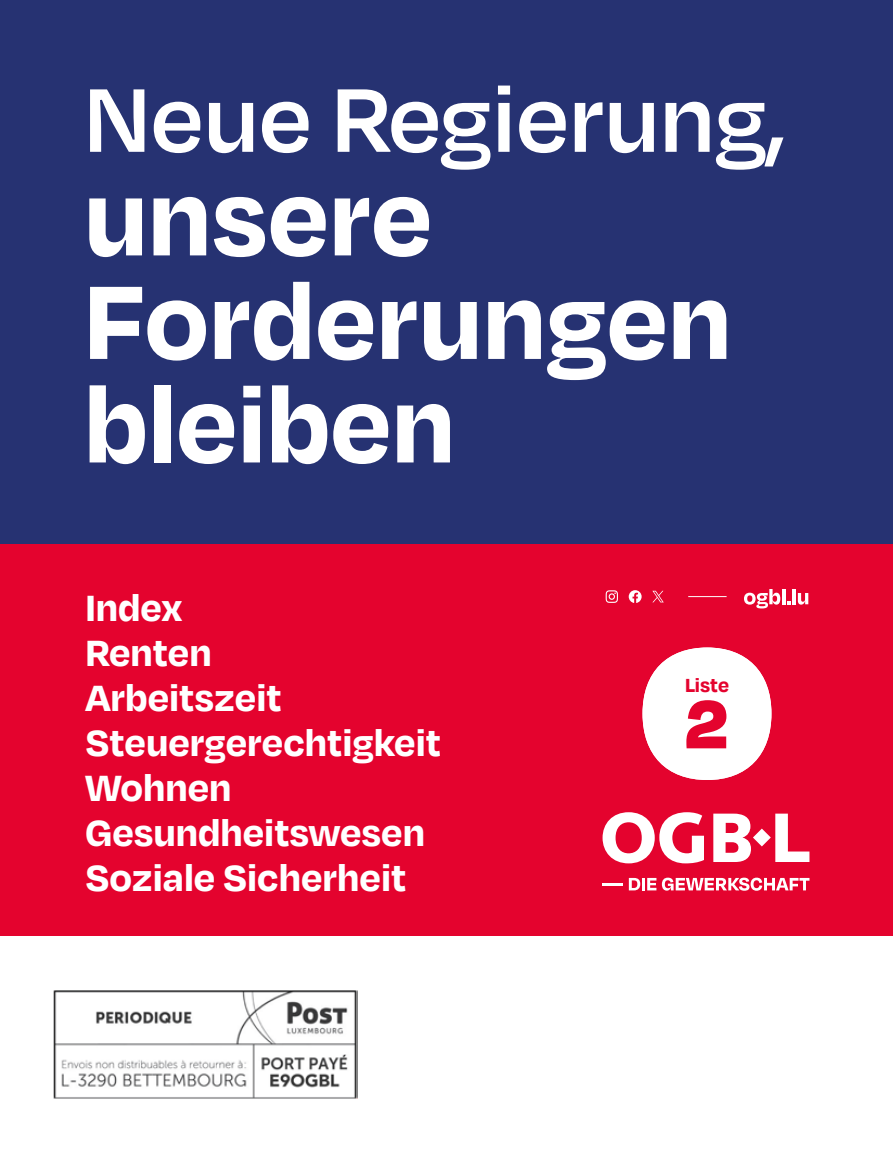
<style>
.page{position:relative;width:893px;height:1149px;background:#fff}
.page>*{position:absolute;margin:0;border:0;box-sizing:border-box;transform-origin:0 0}
.t1{font:700 120px/103.5px "Degular";color:#fff}
.t2{font:600 103.95px "Degular";color:#fff}
.t3{font:900 78.3px "Degular";color:#e4032e;scale:.95 1}
.t4{font:700 42px/45px "Degular";color:#fff}
.t5{font:700 21.75px "Degular";color:#e4032e}
</style>
<div class="page">
<div style="left:0;top:0;width:893px;height:544px;background:#263272"></div>
<div style="left:0;top:544px;width:893px;height:391px;background:#e4032e"></div>
<svg style="left:744px;top:589px;width:36px;height:19px"></svg>
<hr style="left:782px;top:589px;width:3px;height:15px;background:#fff">
<svg style="left:787px;top:601px;width:4px;height:3px"></svg>
<hr style="left:792px;top:589px;width:4px;height:15px;background:#fff">
<svg style="left:798px;top:593px;width:10px;height:11px"></svg>
<svg style="left:629px;top:590px;width:13px;height:13px"></svg>
<svg style="left:652px;top:590px;width:12px;height:12px"></svg>
<svg style="left:606px;top:590px;width:12px;height:12px"></svg>
<hr style="left:688px;top:596px;width:39px;height:1px;background:#fff">
<svg style="left:629px;top:877px;width:27px;height:13px"></svg>
<svg style="left:662px;top:877px;width:147px;height:13px"></svg>
<hr style="left:603px;top:882px;width:20px;height:3px;background:#fff">
<svg style="left:603px;top:812px;width:101px;height:51px"></svg>
<svg style="left:713px;top:813px;width:96px;height:48px"></svg>
<img style="left:53px;top:990px;width:304px;height:109px">
<div style="left:642px;top:647px;width:129px;height:132px;background:#fff;border-radius:50%"></div>
<h2 class="t2" style="left:84px;top:55px;width:704px">Neue Regierung,</h2>
<h1 class="t1" style="left:84px;top:160px;width:649px">unsere<br>Forderungen bleiben</h1>
<p class="t4" style="left:85px;top:582px;width:357px">Index<br>Renten<br>Arbeitszeit<br>Steuergerechtigkeit<br>Wohnen<br>Gesundheitswesen<br>Soziale Sicherheit</p>
<p class="t5" style="left:685px;top:671px;width:45px">Liste</p>
<h3 class="t3" style="left:685px;top:672px;width:47px">2</h3>
</div>
